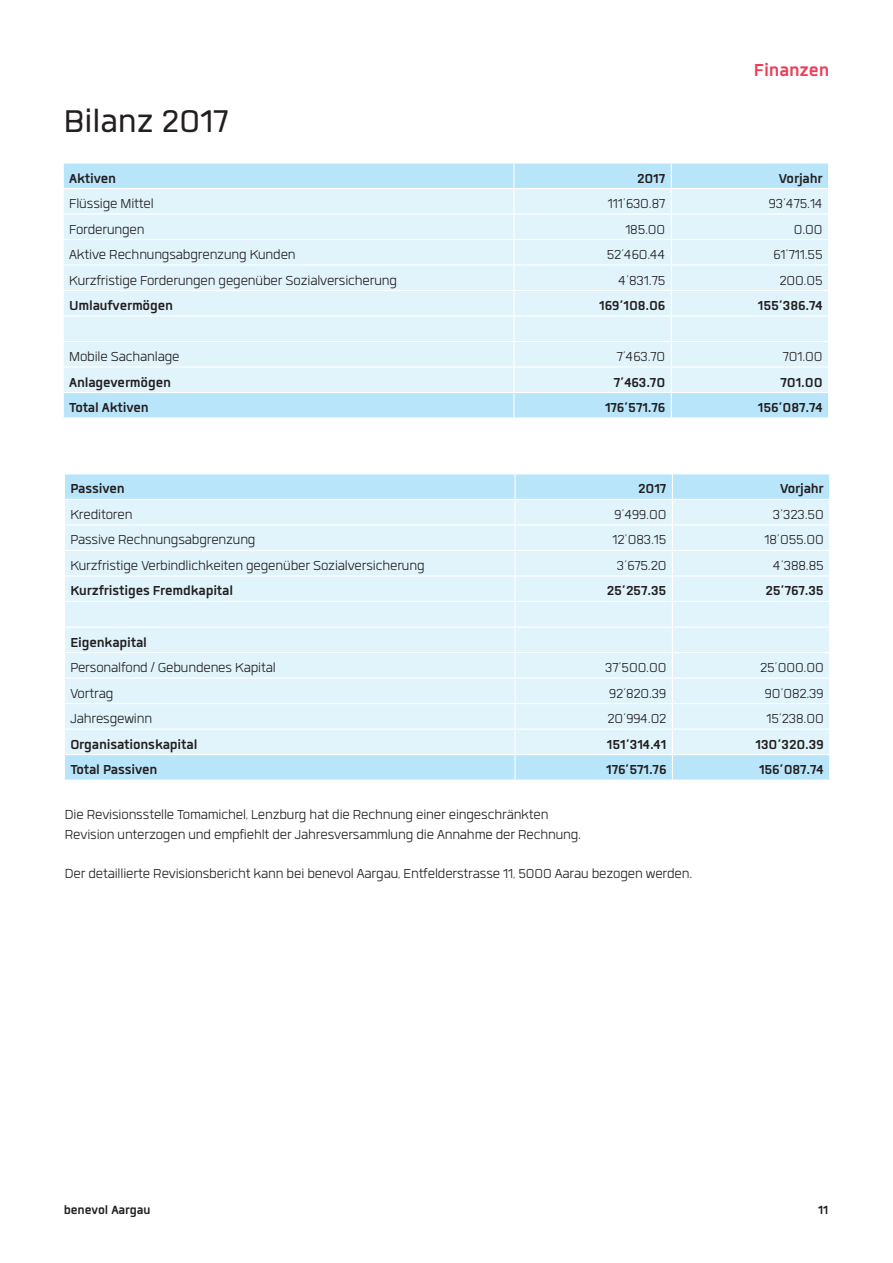
<style>
.page{position:relative;width:893px;height:1263px;background:#fff}
.page>*{position:absolute;margin:0;border:0;box-sizing:border-box;transform-origin:0 0}
.t1{font:43.5px "Quan";color:#231f20}
.t2{font:700 24px "Quan";letter-spacing:-.005em;color:#ee3d56}
.t3{font:300 18px/19.5px "Quan";letter-spacing:-.01em;color:#231f20}
.t4{font:700 18px "Quan";letter-spacing:-.01em;color:#231f20}
.t5{font:700 16.5px "Quan";letter-spacing:-.005em;color:#231f20}
</style>
<div class="page">
<div style="left:65px;top:474px;width:764px;height:305px;background:#b9e5fa"></div>
<div style="left:65px;top:500px;width:764px;height:254px;background:#e1f4fc"></div>
<hr style="left:514px;top:474px;width:2px;height:25px;background:#fff">
<hr style="left:64px;top:499px;width:451px;height:1px;background:#fff">
<hr style="left:515px;top:499px;width:157px;height:1px;background:#fff">
<hr style="left:514px;top:500px;width:2px;height:24px;background:#fff">
<hr style="left:672px;top:499px;width:158px;height:1px;background:#fff">
<hr style="left:64px;top:524px;width:451px;height:1px;background:#fff">
<hr style="left:515px;top:524px;width:157px;height:1px;background:#fff">
<hr style="left:514px;top:525px;width:2px;height:25px;background:#fff">
<hr style="left:672px;top:524px;width:158px;height:1px;background:#fff">
<hr style="left:64px;top:550px;width:451px;height:1px;background:#fff">
<hr style="left:515px;top:550px;width:157px;height:1px;background:#fff">
<hr style="left:514px;top:551px;width:2px;height:24px;background:#fff">
<hr style="left:672px;top:550px;width:158px;height:1px;background:#fff">
<hr style="left:64px;top:575px;width:451px;height:1px;background:#fff">
<hr style="left:515px;top:575px;width:157px;height:1px;background:#fff">
<hr style="left:514px;top:576px;width:2px;height:25px;background:#fff">
<hr style="left:672px;top:575px;width:158px;height:1px;background:#fff">
<hr style="left:64px;top:601px;width:451px;height:1px;background:#fff">
<hr style="left:515px;top:601px;width:157px;height:1px;background:#fff">
<hr style="left:514px;top:602px;width:2px;height:24px;background:#fff">
<hr style="left:672px;top:601px;width:158px;height:1px;background:#fff">
<hr style="left:64px;top:626px;width:451px;height:2px;background:#fff">
<hr style="left:515px;top:626px;width:157px;height:2px;background:#fff">
<hr style="left:514px;top:628px;width:2px;height:24px;background:#fff">
<hr style="left:672px;top:626px;width:158px;height:2px;background:#fff">
<hr style="left:64px;top:652px;width:451px;height:1px;background:#fff">
<hr style="left:515px;top:652px;width:157px;height:1px;background:#fff">
<hr style="left:514px;top:653px;width:2px;height:24px;background:#fff">
<hr style="left:672px;top:652px;width:158px;height:1px;background:#fff">
<hr style="left:64px;top:677px;width:451px;height:2px;background:#fff">
<hr style="left:515px;top:677px;width:157px;height:2px;background:#fff">
<hr style="left:514px;top:679px;width:2px;height:24px;background:#fff">
<hr style="left:672px;top:677px;width:158px;height:2px;background:#fff">
<hr style="left:64px;top:703px;width:451px;height:1px;background:#fff">
<hr style="left:515px;top:703px;width:157px;height:1px;background:#fff">
<hr style="left:514px;top:704px;width:2px;height:24px;background:#fff">
<hr style="left:672px;top:703px;width:158px;height:1px;background:#fff">
<hr style="left:64px;top:728px;width:451px;height:2px;background:#fff">
<hr style="left:515px;top:728px;width:157px;height:2px;background:#fff">
<hr style="left:514px;top:730px;width:2px;height:24px;background:#fff">
<hr style="left:672px;top:728px;width:158px;height:2px;background:#fff">
<hr style="left:514px;top:755px;width:2px;height:24px;background:#fff">
<svg style="left:672px;top:474px;width:1px;height:305px"></svg>
<hr style="left:64px;top:754px;width:451px;height:1px;background:#fff">
<hr style="left:515px;top:754px;width:157px;height:1px;background:#fff">
<hr style="left:672px;top:754px;width:158px;height:1px;background:#fff">
<svg style="left:829px;top:474px;width:1px;height:305px"></svg>
<div style="left:64px;top:164px;width:764px;height:253px;background:#b9e5fa"></div>
<div style="left:64px;top:189px;width:764px;height:203px;background:#e1f4fc"></div>
<hr style="left:63px;top:188px;width:451px;height:1px;background:#fff">
<hr style="left:514px;top:188px;width:157px;height:1px;background:#fff">
<hr style="left:671px;top:188px;width:158px;height:1px;background:#fff">
<hr style="left:63px;top:213px;width:451px;height:2px;background:#fff">
<hr style="left:514px;top:213px;width:157px;height:2px;background:#fff">
<hr style="left:671px;top:213px;width:158px;height:2px;background:#fff">
<hr style="left:63px;top:239px;width:451px;height:1px;background:#fff">
<hr style="left:514px;top:239px;width:157px;height:1px;background:#fff">
<hr style="left:671px;top:239px;width:158px;height:1px;background:#fff">
<hr style="left:63px;top:264px;width:451px;height:2px;background:#fff">
<hr style="left:514px;top:264px;width:157px;height:2px;background:#fff">
<hr style="left:671px;top:264px;width:158px;height:2px;background:#fff">
<hr style="left:63px;top:290px;width:451px;height:1px;background:#fff">
<hr style="left:514px;top:290px;width:157px;height:1px;background:#fff">
<hr style="left:671px;top:290px;width:158px;height:1px;background:#fff">
<hr style="left:63px;top:315px;width:451px;height:2px;background:#fff">
<hr style="left:514px;top:315px;width:157px;height:2px;background:#fff">
<hr style="left:671px;top:315px;width:158px;height:2px;background:#fff">
<hr style="left:63px;top:341px;width:451px;height:1px;background:#fff">
<hr style="left:514px;top:341px;width:157px;height:1px;background:#fff">
<hr style="left:671px;top:341px;width:158px;height:1px;background:#fff">
<hr style="left:63px;top:366px;width:451px;height:2px;background:#fff">
<hr style="left:514px;top:366px;width:157px;height:2px;background:#fff">
<hr style="left:671px;top:366px;width:158px;height:2px;background:#fff">
<svg style="left:513px;top:164px;width:1px;height:253px"></svg>
<svg style="left:671px;top:164px;width:1px;height:253px"></svg>
<hr style="left:63px;top:392px;width:451px;height:1px;background:#fff">
<svg style="left:63px;top:164px;width:1px;height:253px"></svg>
<hr style="left:514px;top:392px;width:157px;height:1px;background:#fff">
<hr style="left:671px;top:392px;width:158px;height:1px;background:#fff">
<h1 class="t1" style="left:64px;top:101px;width:166px">Bilanz 2017</h1>
<h2 class="t2" style="left:754px;top:58px;width:77px">Finanzen</h2>
<p class="t4" style="left:69px;top:169px;width:48px">Aktiven</p>
<p class="t4" style="left:637px;top:169px;width:30px">2017</p>
<p class="t4" style="left:779px;top:169px;width:45px">Vorjahr</p>
<p class="t3" style="left:69px;top:194px;width:86px">Flüssige Mittel</p>
<p class="t3" style="left:608px;top:194px;width:59px">111’630.87</p>
<p class="t3" style="left:769px;top:194px;width:55px">93’475.14</p>
<p class="t3" style="left:69px;top:219px;width:77px">Forderungen</p>
<p class="t3" style="left:625px;top:219px;width:41px">185.00</p>
<p class="t3" style="left:794px;top:219px;width:30px">0.00</p>
<p class="t3" style="left:69px;top:245px;width:228px">Aktive Rechnungsabgrenzung Kunden</p>
<p class="t3" style="left:607px;top:245px;width:60px">52’460.44</p>
<p class="t3" style="left:774px;top:245px;width:50px">61’711.55</p>
<p class="t3" style="left:69px;top:270px;width:329px">Kurzfristige Forderungen gegenüber Sozialversicherung</p>
<p class="t3" style="left:618px;top:270px;width:48px">4’831.75</p>
<p class="t3" style="left:779px;top:270px;width:45px">200.05</p>
<p class="t4" style="left:69px;top:297px;width:105px">Umlaufvermögen</p>
<p class="t4" style="left:599px;top:297px;width:67px">169’108.06</p>
<p class="t4" style="left:758px;top:297px;width:66px">155’386.74</p>
<p class="t3" style="left:69px;top:347px;width:112px">Mobile Sachanlage</p>
<p class="t3" style="left:617px;top:347px;width:50px">7’463.70</p>
<p class="t3" style="left:783px;top:347px;width:41px">701.00</p>
<p class="t4" style="left:69px;top:373px;width:103px">Anlagevermögen</p>
<p class="t4" style="left:614px;top:373px;width:53px">7’463.70</p>
<p class="t4" style="left:780px;top:373px;width:44px">701.00</p>
<p class="t4" style="left:69px;top:399px;width:81px">Total Aktiven</p>
<p class="t4" style="left:605px;top:399px;width:62px">176’571.76</p>
<p class="t4" style="left:758px;top:399px;width:66px">156’087.74</p>
<p class="t4" style="left:70px;top:480px;width:56px">Passiven</p>
<p class="t4" style="left:638px;top:480px;width:30px">2017</p>
<p class="t4" style="left:780px;top:480px;width:45px">Vorjahr</p>
<p class="t3" style="left:70px;top:504px;width:64px">Kreditoren</p>
<p class="t3" style="left:615px;top:504px;width:53px">9’499.00</p>
<p class="t3" style="left:773px;top:504px;width:53px">3’323.50</p>
<p class="t3" style="left:70px;top:530px;width:187px">Passive Rechnungsabgrenzung</p>
<p class="t3" style="left:613px;top:530px;width:55px">12’083.15</p>
<p class="t3" style="left:765px;top:530px;width:61px">18’055.00</p>
<p class="t3" style="left:70px;top:555px;width:356px">Kurzfristige Verbindlichkeiten gegenüber Sozialversicherung</p>
<p class="t3" style="left:617px;top:555px;width:51px">3’675.20</p>
<p class="t3" style="left:773px;top:555px;width:52px">4’388.85</p>
<p class="t4" style="left:70px;top:582px;width:164px">Kurzfristiges Fremdkapital</p>
<p class="t4" style="left:607px;top:582px;width:61px">25’257.35</p>
<p class="t4" style="left:766px;top:582px;width:60px">25’767.35</p>
<p class="t4" style="left:70px;top:633px;width:78px">Eigenkapital</p>
<p class="t3" style="left:70px;top:658px;width:207px">Personalfond / Gebundenes Kapital</p>
<p class="t3" style="left:605px;top:658px;width:63px">37’500.00</p>
<p class="t3" style="left:760px;top:658px;width:65px">25’000.00</p>
<p class="t3" style="left:70px;top:683px;width:45px">Vortrag</p>
<p class="t3" style="left:609px;top:683px;width:59px">92’820.39</p>
<p class="t3" style="left:765px;top:683px;width:61px">90’082.39</p>
<p class="t3" style="left:70px;top:709px;width:83px">Jahresgewinn</p>
<p class="t3" style="left:608px;top:709px;width:60px">20’994.02</p>
<p class="t3" style="left:766px;top:709px;width:59px">15’238.00</p>
<p class="t4" style="left:70px;top:735px;width:129px">Organisationskapital</p>
<p class="t4" style="left:607px;top:735px;width:61px">151’314.41</p>
<p class="t4" style="left:755px;top:735px;width:70px">130’320.39</p>
<p class="t4" style="left:70px;top:761px;width:89px">Total Passiven</p>
<p class="t4" style="left:606px;top:761px;width:62px">176’571.76</p>
<p class="t4" style="left:759px;top:761px;width:66px">156’087.74</p>
<p class="t3" style="left:65px;top:805px;width:518px">Die Revisionsstelle Tomamichel, Lenzburg hat die Rechnung einer eingeschränkten<br>Revision unterzogen und empfiehlt der Jahresversammlung die Annahme der Rechnung.</p>
<p class="t3" style="left:65px;top:863px;width:629px">Der detaillierte Revisionsbericht kann bei benevol Aargau, Entfelderstrasse 11, 5000 Aarau bezogen werden.</p>
<p class="t5" style="left:64px;top:1202px;width:88px">benevol Aargau</p>
<p class="t5" style="left:818px;top:1202px;width:12px">11</p>
</div>
